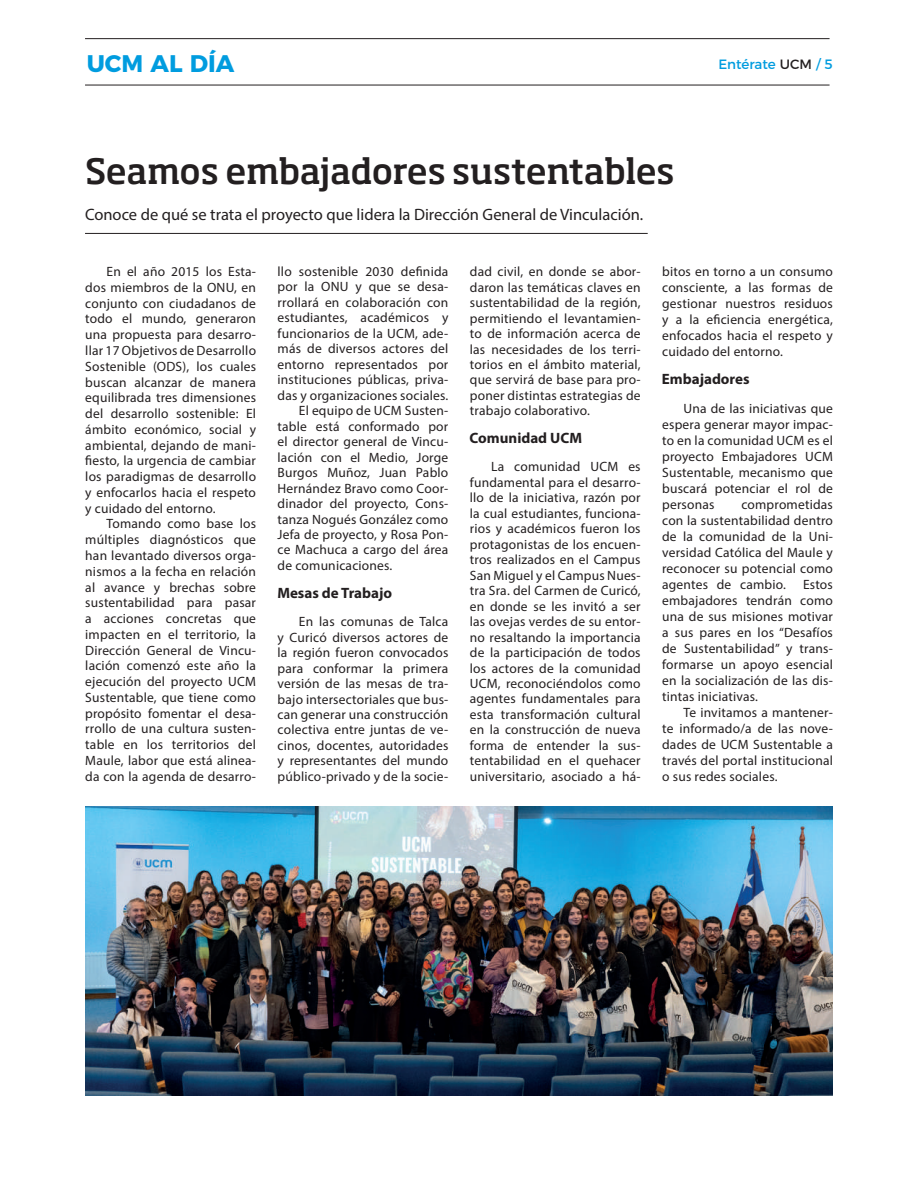
<style>
.page{position:relative;width:918px;height:1188px;background:#fff}
.page>*{position:absolute;margin:0;border:0;box-sizing:border-box;transform-origin:0 0}
.t1{font:500 34.5px "Soho Pro";letter-spacing:-.01em;color:#231f20}
.t2{font:700 24px "Montserrat";color:#009cdf}
.t3{font:16.5px "Myriad Pro";color:#231f20}
.t4{font:700 15px "Myriad Pro";color:#231f20}
.t5{font:13.5px/15.5px "Myriad Pro";letter-spacing:.015em;color:#231f20;text-align:justify}
.t6{font:13.5px "Montserrat";color:#009cdf}
.s1{color:#231f20}
</style>
<div class="page">
<hr style="left:85px;top:38px;width:745px;height:1px;background:#231f20">
<hr style="left:85px;top:85px;width:745px;height:1px;background:#231f20">
<hr style="left:85px;top:233px;width:563px;height:1px;background:#231f20">
<img style="left:85px;top:807px;width:748px;height:289px">
<h2 class="t2" style="left:87px;top:43px;width:149px">UCM AL DÍA</h2>
<p class="t6" style="left:718px;top:54px;width:116px">Entérate <span class="s1">UCM</span> / 5</p>
<h1 class="t1" style="left:85px;top:147px;width:591px">Seamos embajadores sustentables</h1>
<p class="t3" style="left:85px;top:205px;width:560px">Conoce de qué se trata el proyecto que lidera la Dirección General de Vinculación.</p>
<p class="t5" style="left:85px;top:264px;width:172px;text-indent:21px">En el año 2015 los Esta&shy;dos miembros de la ONU, en conjunto con ciudadanos de todo el mundo, generaron una propuesta para desarro&shy;llar 17 Objetivos de Desarrollo Sostenible (ODS), los cuales buscan alcanzar de manera equilibrada tres dimensiones del desarrollo sostenible: El ámbito económico, social y ambiental, dejando de mani&shy;fiesto, la urgencia de cambiar los paradigmas de desarrollo y enfocarlos hacia el respeto y cuidado del entorno.</p>
<p class="t5" style="left:85px;top:516px;width:172px;text-indent:21px">Tomando como base los múltiples diagnósticos que han levantado diversos orga&shy;nismos a la fecha en relación al avance y brechas sobre sustentabilidad para pasar a acciones concretas que impacten en el territorio, la Dirección General de Vincu&shy;lación comenzó este año la ejecución del proyecto UCM Sustentable, que tiene como propósito fomentar el desa&shy;rrollo de una cultura susten&shy;table en los territorios del Maule, labor que está alinea&shy;da con la agenda de desarro-</p>
<p class="t5" style="left:278px;top:264px;width:172px">llo sostenible 2030 definida</p>
<p class="t5" style="left:278px;top:279px;width:172px">por la ONU y que se desa-</p>
<p class="t5" style="left:278px;top:294px;width:172px">rrollará en colaboración con</p>
<p class="t5" style="left:278px;top:310px;width:172px">estudiantes, académicos y</p>
<p class="t5" style="left:278px;top:325px;width:172px">funcionarios de la UCM, ade-</p>
<p class="t5" style="left:278px;top:341px;width:172px">más de diversos actores del</p>
<p class="t5" style="left:278px;top:356px;width:172px">entorno representados por</p>
<p class="t5" style="left:278px;top:372px;width:172px">instituciones públicas, priva-</p>
<p class="t5" style="left:278px;top:387px;width:172px">das y organizaciones sociales.</p>
<p class="t5" style="left:299px;top:403px;width:151px">El equipo de UCM Susten-</p>
<p class="t5" style="left:278px;top:418px;width:172px">table está conformado por</p>
<p class="t5" style="left:278px;top:434px;width:172px">el director general de Vincu-</p>
<p class="t5" style="left:278px;top:449px;width:172px">lación con el Medio, Jorge</p>
<p class="t5" style="left:278px;top:465px;width:172px">Burgos Muñoz, Juan Pablo</p>
<p class="t5" style="left:278px;top:480px;width:172px">Hernández Bravo como Coor-</p>
<p class="t5" style="left:278px;top:496px;width:172px">dinador del proyecto, Cons-</p>
<p class="t5" style="left:278px;top:511px;width:172px">tanza Nogués González como</p>
<p class="t5" style="left:278px;top:527px;width:172px">Jefa de proyecto, y Rosa Pon-</p>
<p class="t5" style="left:278px;top:542px;width:172px">ce Machuca a cargo del área</p>
<p class="t5" style="left:278px;top:558px;width:116px">de comunicaciones.</p>
<p class="t4" style="left:277px;top:583px;width:116px">Mesas de Trabajo</p>
<p class="t5" style="left:278px;top:614px;width:172px;text-indent:21px">En las comunas de Talca y Curicó diversos actores de la región fueron convocados para conformar la primera versión de las mesas de tra&shy;bajo intersectoriales que bus&shy;can generar una construcción colectiva entre juntas de ve&shy;cinos, docentes, autoridades y representantes del mundo público-privado y de la socie-</p>
<p class="t5" style="left:470px;top:264px;width:172px">dad civil, en donde se abor&shy;daron las temáticas claves en sustentabilidad de la región, permitiendo el levantamien&shy;to de información acerca de las necesidades de los terri&shy;torios en el ámbito material, que servirá de base para pro&shy;poner distintas estrategias de trabajo colaborativo.</p>
<p class="t4" style="left:470px;top:428px;width:114px">Comunidad UCM</p>
<p class="t5" style="left:470px;top:459px;width:172px;text-indent:21px">La comunidad UCM es fundamental para el desarro&shy;llo de la iniciativa, razón por la cual estudiantes, funciona&shy;rios y académicos fueron los protagonistas de los encuen&shy;tros realizados en el Campus San Miguel y el Campus Nues&shy;tra Sra. del Carmen de Curicó, en donde se les invitó a ser las ovejas verdes de su entor&shy;no resaltando la importancia de la participación de todos los actores de la comunidad UCM, reconociéndolos como agentes fundamentales para esta transformación cultural en la construcción de nueva forma de entender la sus&shy;tentabilidad en el quehacer universitario, asociado a há-</p>
<p class="t5" style="left:662px;top:263px;width:172px;line-height:16px">bitos en torno a un consumo consciente, a las formas de gestionar nuestros residuos y a la eficiencia energética, enfocados hacia el respeto y cuidado del entorno.</p>
<p class="t4" style="left:662px;top:370px;width:89px">Embajadores</p>
<p class="t5" style="left:662px;top:400px;width:172px;line-height:16px;text-indent:21px">Una de las iniciativas que espera generar mayor impac&shy;to en la comunidad UCM es el proyecto Embajadores UCM Sustentable, mecanismo que buscará potenciar el rol de personas</p>
<p class="t5" style="left:662px;top:496px;width:172px;line-height:16px;text-indent:79px">comprometidas con la sustentabilidad dentro de la comunidad de la Uni&shy;versidad Católica del Maule y reconocer su potencial como agentes de cambio.</p>
<p class="t5" style="left:662px;top:576px;width:172px;line-height:16px;text-indent:141px">Estos embajadores tendrán como una de sus misiones motivar a sus pares en los “Desafíos de Sustentabilidad” y trans&shy;formarse un apoyo esencial en la socialización de las dis&shy;tintas iniciativas.</p>
<p class="t5" style="left:662px;top:704px;width:172px;line-height:16px;text-indent:21px">Te invitamos a mantener&shy;te informado/a de las nove&shy;dades de UCM Sustentable a través del portal institucional o sus redes sociales.</p>
</div>
